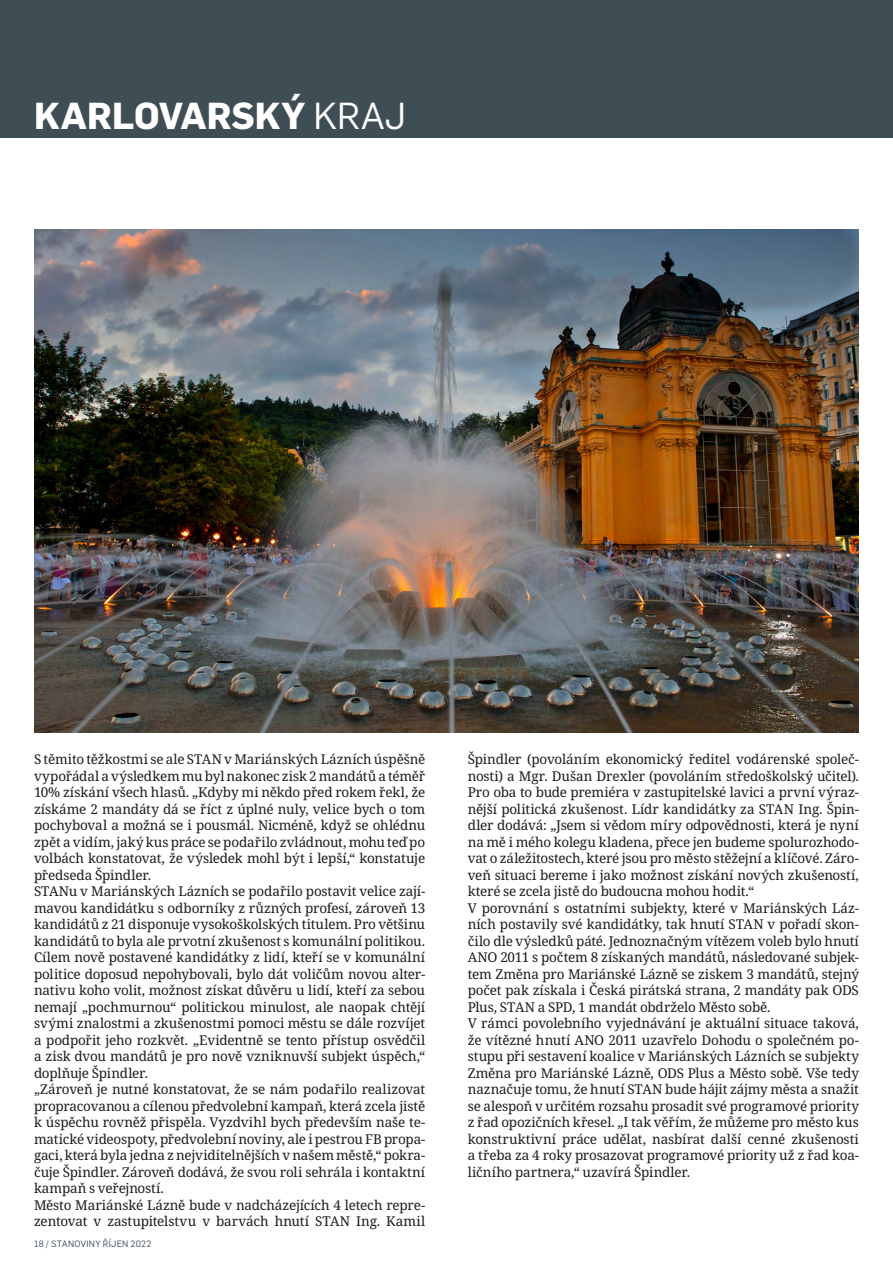
<style>
.page{position:relative;width:893px;height:1263px;background:#fff}
.page>*{position:absolute;margin:0;border:0;box-sizing:border-box;transform-origin:0 0}
.t1{font:700 36.9px "Flama";color:#fff}
.t2{font:13.5px/16.5px "Noto Serif";letter-spacing:-.015em;color:#1d1d1b}
.t3{font:9px "Flama";letter-spacing:.03em;color:#3f4e55}
.s1{font-weight:400}
</style>
<div class="page">
<div style="left:0;top:0;width:893px;height:138px;background:#3f4e55"></div>
<img style="left:34px;top:230px;width:825px;height:503px">
<h1 class="t1" style="left:34px;top:89px;width:373px">KARLOVARSKÝ <span class="s1">KRAJ</span></h1>
<p class="t2" style="left:34px;top:751px;width:393px">S těmito těžkostmi se ale STAN v Mariánských Lázních úspěšně vypořádal a výsledkem mu byl nakonec zisk 2 mandátů a téměř 10% získání všech hlasů. „Kdyby mi někdo před rokem řekl, že získáme 2 mandáty dá se říct z úplné nuly, velice bych o tom pochyboval a možná se i pousmál. Nicméně, když se ohlédnu zpět a vidím, jaký kus práce se podařilo zvládnout, mohu teď po volbách konstatovat, že výsledek mohl být i lepší,“ konstatuje předseda Špindler.<br>STANu v Mariánských Lázních se podařilo postavit velice zají&shy;mavou kandidátku s odborníky z různých profesí, zároveň 13 kandidátů z 21 disponuje vysokoškolských titulem. Pro většinu kandidátů to byla ale prvotní zkušenost s komunální politikou.<br>Cílem nově postavené kandidátky z lidí, kteří se v komunální politice doposud nepohybovali, bylo dát voličům novou alter&shy;nativu koho volit, možnost získat důvěru u lidí, kteří za sebou nemají „pochmurnou“ politickou minulost, ale naopak chtějí svými znalostmi a zkušenostmi pomoci městu se dále rozvíjet a podpořit jeho rozkvět. „Evidentně se tento přístup osvědčil a zisk dvou mandátů je pro nově vzniknuvší subjekt úspěch,“ doplňuje Špindler.<br>„Zároveň je nutné konstatovat, že se nám podařilo realizovat propracovanou a cílenou předvolební kampaň, která zcela jistě k úspěchu rovněž přispěla. Vyzdvihl bych především naše te&shy;matické videospoty, předvolební noviny, ale i pestrou FB propa&shy;gaci, která byla jedna z nejviditelnějších v našem městě,“ pokra&shy;čuje Špindler. Zároveň dodává, že svou roli sehrála i kontaktní kampaň s veřejností.<br>Město Mariánské Lázně bude v nadcházejících 4 letech repre&shy;zentovat v zastupitelstvu v barvách hnutí STAN Ing. Kamil</p>
<p class="t2" style="left:468px;top:751px;width:393px">Špindler (povoláním ekonomický ředitel vodárenské společ&shy;nosti) a Mgr. Dušan Drexler (povoláním středoškolský učitel).<br>Pro oba to bude premiéra v zastupitelské lavici a první výraz&shy;nější politická zkušenost. Lídr kandidátky za STAN Ing. Špin&shy;dler dodává: „Jsem si vědom míry odpovědnosti, která je nyní na mě i mého kolegu kladena, přece jen budeme spolurozhodo&shy;vat o záležitostech, které jsou pro město stěžejní a klíčové. Záro&shy;veň situaci bereme i jako možnost získání nových zkušeností, které se zcela jistě do budoucna mohou hodit.“<br>V porovnání s ostatními subjekty, které v Mariánských Láz&shy;ních postavily své kandidátky, tak hnutí STAN v pořadí skon&shy;čilo dle výsledků páté. Jednoznačným vítězem voleb bylo hnutí ANO 2011 s počtem 8 získaných mandátů, následované subjek&shy;tem Změna pro Mariánské Lázně se ziskem 3 mandátů, stejný počet pak získala i Česká pirátská strana, 2 mandáty pak ODS Plus, STAN a SPD, 1 mandát obdrželo Město sobě.<br>V rámci povolebního vyjednávání je aktuální situace taková, že vítězné hnutí ANO 2011 uzavřelo Dohodu o společném po&shy;stupu při sestavení koalice v Mariánských Lázních se subjekty Změna pro Mariánské Lázně, ODS Plus a Město sobě. Vše tedy naznačuje tomu, že hnutí STAN bude hájit zájmy města a snažit se alespoň v určitém rozsahu prosadit své programové priority z řad opozičních křesel. „I tak věřím, že můžeme pro město kus konstruktivní práce udělat, nasbírat další cenné zkušenosti a třeba za 4 roky prosazovat programové priority už z řad koa&shy;ličního partnera,“ uzavírá Špindler.</p>
<p class="t3" style="left:34px;top:1238px;width:119px">18 / STANOVINY ŘÍJEN 2022</p>
</div>
